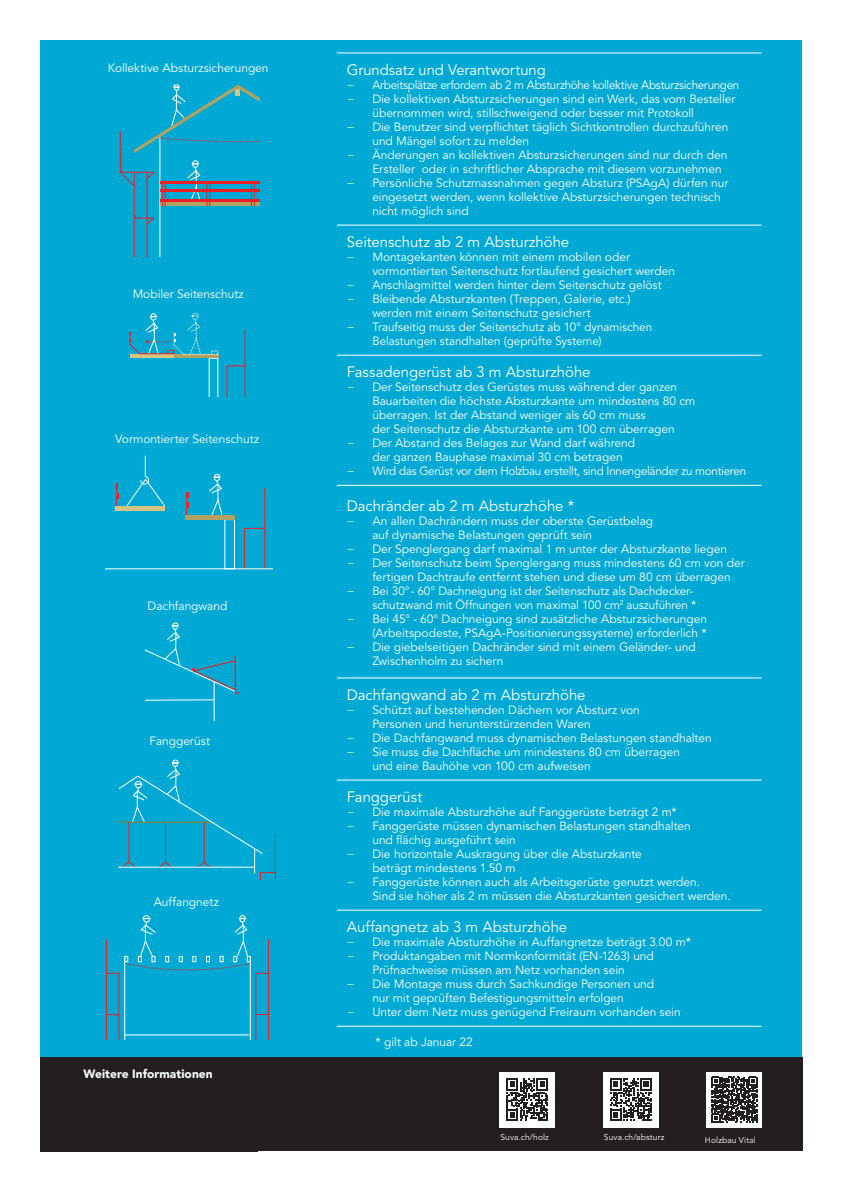
<style>
.page{position:relative;width:842px;height:1191px;background:#fff}
.page>*{position:absolute;margin:0;border:0;box-sizing:border-box;transform-origin:0 0}
.t1{font:15px "Avenir LT Std";letter-spacing:-.005em;color:#fff}
.t2{font:12px/14px "Avenir LT Std";letter-spacing:-.005em;color:#fff}
.t3{font:12px "Avenir LT Std";letter-spacing:-.025em;color:#fff}
.t4{font:300 12px "Avenir LT Std";color:#fff}
.t5{font:900 12px "Avenir LT Std";color:#fff}
.t6{font:8.5px "Avenir LT Std";letter-spacing:.01em;color:#fff}
</style>
<div class="page">
<div style="left:40px;top:40px;width:762px;height:1111px;background:#00a9d3"></div>
<hr style="left:337px;top:52px;width:425px;height:1px;background:#fff">
<hr style="left:337px;top:225px;width:425px;height:1px;background:#fff">
<hr style="left:337px;top:355px;width:425px;height:1px;background:#fff">
<hr style="left:337px;top:485px;width:425px;height:1px;background:#fff">
<hr style="left:337px;top:677px;width:425px;height:1px;background:#fff">
<hr style="left:337px;top:779px;width:425px;height:1px;background:#fff">
<hr style="left:337px;top:909px;width:425px;height:1px;background:#fff">
<hr style="left:337px;top:1025px;width:425px;height:1px;background:#fff">
<div style="left:40px;top:1057px;width:762px;height:94px;background:#231f20"></div>
<div style="left:603px;top:1071px;width:55px;height:56px;background:#fff"></div>
<svg style="left:610px;top:1078px;width:42px;height:42px"></svg>
<div style="left:707px;top:1071px;width:55px;height:56px;background:#fff"></div>
<svg style="left:712px;top:1076px;width:45px;height:46px"></svg>
<div style="left:500px;top:1072px;width:55px;height:55px;background:#fff"></div>
<svg style="left:506px;top:1078px;width:42px;height:42px"></svg>
<svg style="left:119px;top:84px;width:141px;height:173px"></svg>
<svg style="left:105px;top:455px;width:167px;height:115px"></svg>
<svg style="left:118px;top:759px;width:158px;height:121px"></svg>
<svg style="left:226px;top:329px;width:20px;height:67px"></svg>
<svg style="left:129px;top:312px;width:90px;height:84px"></svg>
<svg style="left:144px;top:622px;width:96px;height:98px"></svg>
<svg style="left:106px;top:915px;width:163px;height:125px"></svg>
<p class="t2" style="left:108px;top:61px;width:162px">Kollektive Absturzsicherungen</p>
<p class="t2" style="left:133px;top:287px;width:113px">Mobiler Seitenschutz</p>
<p class="t2" style="left:115px;top:433px;width:145px">Vormontierter Seitenschutz</p>
<p class="t2" style="left:148px;top:599px;width:81px">Dachfangwand</p>
<p class="t2" style="left:150px;top:734px;width:62px">Fanggerüst</p>
<p class="t2" style="left:154px;top:894px;width:67px">Auffangnetz</p>
<p class="t5" style="left:84px;top:1066px;width:131px">Weitere Informationen</p>
<p class="t1" style="left:347px;top:61px;width:200px">Grundsatz und Verantwortung</p>
<p class="t4" style="left:347px;top:78px;width:9px">−</p>
<p class="t3" style="left:372px;top:78px;width:369px">Arbeitsplätze erfordern ab 2 m Absturzhöhe kollektive Absturzsicherungen</p>
<p class="t4" style="left:347px;top:92px;width:9px">−</p>
<p class="t2" style="left:372px;top:92px;width:364px">Die kollektiven Absturzsicherungen sind ein Werk, das vom Besteller übernommen wird, stillschweigend oder besser mit Protokoll</p>
<p class="t4" style="left:347px;top:120px;width:9px">−</p>
<p class="t2" style="left:372px;top:120px;width:357px">Die Benutzer sind verpflichtet täglich Sichtkontrollen durchzuführen und Mängel sofort zu melden</p>
<p class="t4" style="left:347px;top:148px;width:9px">−</p>
<p class="t2" style="left:372px;top:148px;width:357px">Änderungen an kollektiven Absturzsicherungen sind nur durch den<br>Ersteller oder in schriftlicher Absprache mit diesem vorzunehmen</p>
<p class="t4" style="left:347px;top:176px;width:9px">−</p>
<p class="t2" style="left:372px;top:176px;width:357px">Persönliche Schutzmassnahmen gegen Absturz (PSAgA) dürfen nur eingesetzt werden, wenn kollektive Absturzsicherungen technisch nicht möglich sind</p>
<p class="t1" style="left:347px;top:233px;width:224px">Seitenschutz ab 2 m Absturzhöhe</p>
<p class="t4" style="left:347px;top:250px;width:9px">−</p>
<p class="t2" style="left:372px;top:250px;width:304px">Montagekanten können mit einem mobilen oder vormontierten Seitenschutz fortlaufend gesichert werden</p>
<p class="t4" style="left:347px;top:278px;width:9px">−</p>
<p class="t2" style="left:372px;top:278px;width:291px">Anschlagmittel werden hinter dem Seitenschutz gelöst</p>
<p class="t4" style="left:347px;top:292px;width:9px">−</p>
<p class="t2" style="left:372px;top:292px;width:260px">Bleibende Absturzkanten (Treppen, Galerie, etc.) werden mit einem Seitenschutz gesichert</p>
<p class="t4" style="left:347px;top:320px;width:9px">−</p>
<p class="t2" style="left:372px;top:320px;width:281px">Traufseitig muss der Seitenschutz ab 10° dynamischen<br>Belastungen standhalten (geprüfte Systeme)</p>
<p class="t1" style="left:347px;top:363px;width:245px">Fassadengerüst ab 3 m Absturzhöhe</p>
<p class="t4" style="left:347px;top:380px;width:9px">−</p>
<p class="t2" style="left:372px;top:380px;width:325px">Der Seitenschutz des Gerüstes muss während der ganzen Bauarbeiten die höchste Absturzkante um mindestens 80 cm überragen. Ist der Abstand weniger als 60 cm muss<br>der Seitenschutz die Absturzkante um 100 cm überragen</p>
<p class="t4" style="left:347px;top:436px;width:9px">−</p>
<p class="t2" style="left:372px;top:436px;width:264px">Der Abstand des Belages zur Wand darf während der ganzen Bauphase maximal 30 cm betragen</p>
<p class="t4" style="left:347px;top:464px;width:9px">−</p>
<p class="t3" style="left:372px;top:464px;width:375px">Wird das Gerüst vor dem Holzbau erstellt, sind Innengeländer zu montieren</p>
<p class="t1" style="left:347px;top:497px;width:229px">Dachränder ab 2 m Absturzhöhe *</p>
<p class="t4" style="left:347px;top:513px;width:9px">−</p>
<p class="t2" style="left:372px;top:514px;width:282px">An allen Dachrändern muss der oberste Gerüstbelag auf dynamische Belastungen geprüft sein</p>
<p class="t4" style="left:347px;top:541px;width:9px">−</p>
<p class="t2" style="left:372px;top:542px;width:356px">Der Spenglergang darf maximal 1 m unter der Absturzkante liegen</p>
<p class="t4" style="left:347px;top:555px;width:9px">−</p>
<p class="t2" style="left:372px;top:556px;width:374px">Der Seitenschutz beim Spenglergang muss mindestens 60 cm von der fertigen Dachtraufe entfernt stehen und diese um 80 cm überragen</p>
<p class="t4" style="left:347px;top:583px;width:9px">−</p>
<p class="t2" style="left:372px;top:584px;width:325px">Bei 30° - 60° Dachneigung ist der Seitenschutz als Dachdecker&shy;schutzwand mit Öffnungen von maximal 100 cm<sup>2</sup> auszuführen *</p>
<p class="t4" style="left:347px;top:611px;width:9px">−</p>
<p class="t2" style="left:372px;top:612px;width:336px">Bei 45° - 60° Dachneigung sind zusätzliche Absturzsicherungen (Arbeitspodeste, PSAgA-Positionierungssysteme) erforderlich *</p>
<p class="t4" style="left:347px;top:639px;width:9px">−</p>
<p class="t2" style="left:372px;top:640px;width:325px">Die giebelseitigen Dachränder sind mit einem Geländer- und<br>Zwischenholm zu sichern</p>
<p class="t1" style="left:347px;top:686px;width:240px">Dachfangwand ab 2 m Absturzhöhe</p>
<p class="t4" style="left:347px;top:703px;width:9px">−</p>
<p class="t2" style="left:372px;top:703px;width:269px">Schützt auf bestehenden Dächern vor Absturz von<br>Personen und herunterstürzenden Waren</p>
<p class="t4" style="left:347px;top:731px;width:9px">−</p>
<p class="t2" style="left:372px;top:731px;width:341px">Die Dachfangwand muss dynamischen Belastungen standhalten</p>
<p class="t4" style="left:347px;top:745px;width:9px">−</p>
<p class="t2" style="left:372px;top:745px;width:309px">Sie muss die Dachfläche um mindestens 80 cm überragen und eine Bauhöhe von 100 cm aufweisen</p>
<p class="t1" style="left:347px;top:788px;width:77px">Fanggerüst</p>
<p class="t4" style="left:347px;top:805px;width:9px">−</p>
<p class="t2" style="left:372px;top:805px;width:306px">Die maximale Absturzhöhe auf Fanggerüste beträgt 2 m*</p>
<p class="t4" style="left:347px;top:819px;width:9px">−</p>
<p class="t2" style="left:372px;top:819px;width:320px">Fanggerüste müssen dynamischen Belastungen standhalten und flächig ausgeführt sein</p>
<p class="t4" style="left:347px;top:847px;width:9px">−</p>
<p class="t2" style="left:372px;top:847px;width:271px">Die horizontale Auskragung über die Absturzkante beträgt mindestens 1.50 m</p>
<p class="t4" style="left:347px;top:875px;width:9px">−</p>
<p class="t2" style="left:372px;top:875px;width:360px">Fanggerüste können auch als Arbeitsgerüste genutzt werden.<br>Sind sie höher als 2 m müssen die Absturzkanten gesichert werden.</p>
<p class="t1" style="left:347px;top:918px;width:222px">Auffangnetz ab 3 m Absturzhöhe</p>
<p class="t4" style="left:347px;top:935px;width:9px">−</p>
<p class="t2" style="left:372px;top:935px;width:320px">Die maximale Absturzhöhe in Auffangnetze beträgt 3.00 m*</p>
<p class="t4" style="left:347px;top:949px;width:9px">−</p>
<p class="t2" style="left:372px;top:949px;width:283px">Produktangaben mit Normkonformität (EN-1263) und<br>Prüfnachweise müssen am Netz vorhanden sein</p>
<p class="t4" style="left:347px;top:977px;width:9px">−</p>
<p class="t2" style="left:372px;top:977px;width:283px">Die Montage muss durch Sachkundige Personen und nur mit geprüften Befestigungsmitteln erfolgen</p>
<p class="t4" style="left:347px;top:1005px;width:9px">−</p>
<p class="t2" style="left:372px;top:1005px;width:310px">Unter dem Netz muss genügend Freiraum vorhanden sein</p>
<p class="t2" style="left:376px;top:1035px;width:99px">* gilt ab Januar 22</p>
<p class="t6" style="left:500px;top:1132px;width:50px">Suva.ch/holz</p>
<p class="t6" style="left:604px;top:1132px;width:62px">Suva.ch/absturz</p>
<p class="t6" style="left:705px;top:1134px;width:52px">Holzbau Vital</p>
</div>
